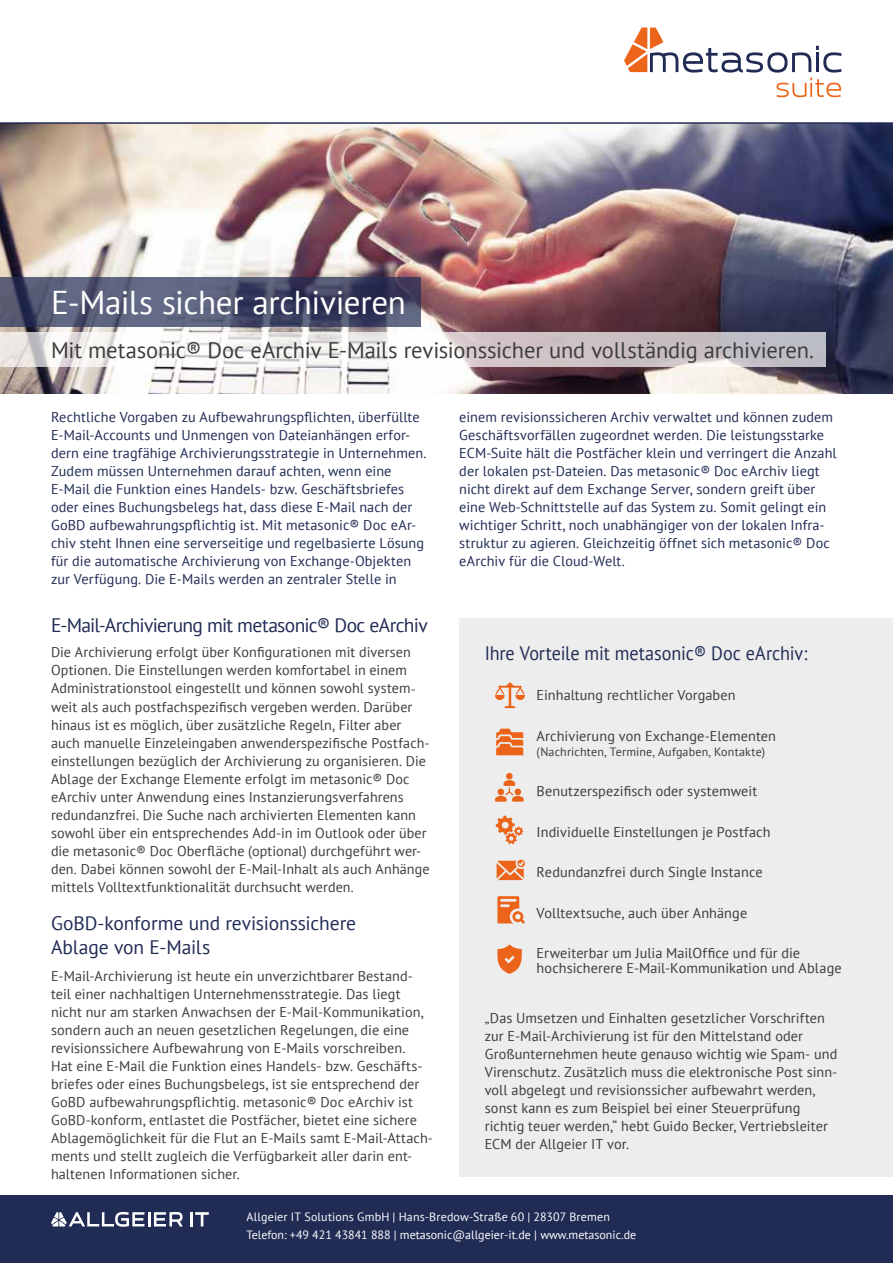
<style>
.page{position:relative;width:893px;height:1263px;background:#fff}
.page>*{position:absolute;margin:0;border:0;box-sizing:border-box;transform-origin:0 0}
.t1{font:33px "PT Sans";letter-spacing:-.01em;color:#fff}
.t2{font:22.5px "PT Sans";letter-spacing:-.005em;color:#3c3c3b}
.t3{font:19.5px/23.4px "PT Sans";letter-spacing:-.01em;color:#212c55}
.t4{font:19.5px "PT Sans";letter-spacing:-.035em;color:#212c55}
.t5{font:19.5px "PT Sans";letter-spacing:-.01em;color:#212c55;scale:.93 1}
.t6{font:14.25px/18px "PT Sans";letter-spacing:.005em;color:#3c3c3b}
.t7{font:14.25px/18px "PT Sans";letter-spacing:.005em;color:#212c55}
.t8{font:12px/18px "PT Sans";color:#fff}
.t9{font:12px "PT Sans";letter-spacing:.015em;color:#3c3c3b}
</style>
<div class="page">
<div style="left:0;top:1195px;width:893px;height:68px;background:#212c55"></div>
<hr style="left:190px;top:1212px;width:3px;height:14px;background:#fff">
<svg style="left:195px;top:1212px;width:14px;height:14px"></svg>
<hr style="left:148px;top:1212px;width:3px;height:14px;background:#fff">
<svg style="left:154px;top:1212px;width:29px;height:15px"></svg>
<svg style="left:51px;top:1212px;width:94px;height:15px"></svg>
<img style="left:0;top:124px;width:893px;height:269px">
<div style="left:459px;top:619px;width:434px;height:558px;background:#ededed"></div>
<svg style="left:0;top:332px;width:826px;height:34px"></svg>
<svg style="left:0;top:277px;width:421px;height:50px;background:#4c516e"></svg>
<div style="left:506px;top:773px;width:7px;height:6px;background:#ec641a;border-radius:50%"></div>
<svg style="left:495px;top:780px;width:29px;height:22px"></svg>
<svg style="left:496px;top:816px;width:27px;height:28px"></svg>
<svg style="left:495px;top:682px;width:30px;height:26px"></svg>
<svg style="left:497px;top:944px;width:25px;height:30px"></svg>
<svg style="left:497px;top:896px;width:28px;height:28px"></svg>
<svg style="left:497px;top:860px;width:28px;height:20px"></svg>
<svg style="left:496px;top:729px;width:27px;height:26px"></svg>
<hr style="left:0;top:122px;width:893px;height:2px;background:#212c55">
<svg style="left:624px;top:28px;width:217px;height:69px"></svg>
<h1 class="t1" style="left:51px;top:281px;width:356px">E-Mails sicher archivieren</h1>
<h2 class="t2" style="left:51px;top:335px;width:764px">Mit metasonic® Doc eArchiv E-Mails revisionssicher und vollständig archivieren.</h2>
<p class="t7" style="left:51px;top:407px;width:377px">Rechtliche Vorgaben zu Aufbewahrungspflichten, überfüllte E-Mail-Accounts und Unmengen von Dateianhängen erfor&shy;dern eine tragfähige Archivierungsstrategie in Unternehmen.<br>Zudem müssen Unternehmen darauf achten, wenn eine E-Mail die Funktion eines Handels- bzw. Geschäftsbriefes oder eines Buchungsbelegs hat, dass diese E-Mail nach der GoBD aufbewahrungspflichtig ist. Mit metasonic® Doc eAr&shy;chiv steht Ihnen eine serverseitige und regelbasierte Lösung für die automatische Archivierung von Exchange-Objekten zur Verfügung. Die E-Mails werden an zentraler Stelle in</p>
<h3 class="t4" style="left:51px;top:613px;width:378px">E-Mail-Archivierung mit metasonic® Doc eArchiv</h3>
<p class="t6" style="left:51px;top:643px;width:380px">Die Archivierung erfolgt über Konfigurationen mit diversen Optionen. Die Einstellungen werden komfortabel in einem Administrationstool eingestellt und können sowohl system&shy;weit als auch postfachspezifisch vergeben werden. Darüber hinaus ist es möglich, über zusätzliche Regeln, Filter aber auch manuelle Einzeleingaben anwenderspezifische Postfach&shy;einstellungen bezüglich der Archivierung zu organisieren. Die Ablage der Exchange Elemente erfolgt im metasonic® Doc eArchiv unter Anwendung eines Instanzierungsverfahrens redundanzfrei. Die Suche nach archivierten Elementen kann sowohl über ein entsprechendes Add-in im Outlook oder über die metasonic® Doc Oberfläche (optional) durchgeführt wer&shy;den. Dabei können sowohl der E-Mail-Inhalt als auch Anhänge mittels Volltextfunktionalität durchsucht werden.</p>
<h3 class="t3" style="left:51px;top:911px;width:307px">GoBD-konforme und revisionssichere<br>Ablage von E-Mails</h3>
<p class="t6" style="left:51px;top:966px;width:383px">E-Mail-Archivierung ist heute ein unverzichtbarer Bestand&shy;teil einer nachhaltigen Unternehmensstrategie. Das liegt nicht nur am starken Anwachsen der E-Mail-Kommunikation, sondern auch an neuen gesetzlichen Regelungen, die eine revisionssichere Aufbewahrung von E-Mails vorschreiben.<br>Hat eine E-Mail die Funktion eines Handels- bzw. Geschäfts&shy;briefes oder eines Buchungsbelegs, ist sie entsprechend der GoBD aufbewahrungspflichtig. metasonic® Doc eArchiv ist GoBD-konform, entlastet die Postfächer, bietet eine sichere Ablagemöglichkeit für die Flut an E-Mails samt E-Mail-Attach&shy;ments und stellt zugleich die Verfügbarkeit aller darin ent&shy;haltenen Informationen sicher.</p>
<p class="t7" style="left:459px;top:407px;width:379px">einem revisionssicheren Archiv verwaltet und können zudem Geschäftsvorfällen zugeordnet werden. Die leistungsstarke ECM-Suite hält die Postfächer klein und verringert die Anzahl der lokalen pst-Dateien. Das metasonic® Doc eArchiv liegt nicht direkt auf dem Exchange Server, sondern greift über eine Web-Schnittstelle auf das System zu. Somit gelingt ein wichtiger Schritt, noch unabhängiger von der lokalen Infra&shy;struktur zu agieren. Gleichzeitig öffnet sich metasonic® Doc eArchiv für die Cloud-Welt.</p>
<h3 class="t5" style="left:485px;top:640px;width:348px">Ihre Vorteile mit metasonic® Doc eArchiv:</h3>
<p class="t6" style="left:537px;top:686px;width:200px">Einhaltung rechtlicher Vorgaben</p>
<p class="t6" style="left:537px;top:726px;width:241px">Archivierung von Exchange-Elementen</p>
<p class="t9" style="left:537px;top:744px;width:230px">(Nachrichten, Termine, Aufgaben, Kontakte)</p>
<p class="t6" style="left:537px;top:782px;width:222px">Benutzerspezifisch oder systemweit</p>
<p class="t6" style="left:537px;top:822px;width:235px">Individuelle Einstellungen je Postfach</p>
<p class="t6" style="left:537px;top:863px;width:227px">Redundanzfrei durch Single Instance</p>
<p class="t6" style="left:537px;top:903px;width:212px">Volltextsuche, auch über Anhänge</p>
<p class="t6" style="left:537px;top:945px;width:307px;line-height:15px">Erweiterbar um Julia MailOffice und für die hochsicherere E-Mail-Kommunikation und Ablage</p>
<p class="t6" style="left:485px;top:1008px;width:354px">„Das Umsetzen und Einhalten gesetzlicher Vorschriften zur E-Mail-Archivierung ist für den Mittelstand oder Großunternehmen heute genauso wichtig wie Spam- und Virenschutz. Zusätzlich muss die elektronische Post sinn&shy;voll abgelegt und revisionssicher aufbewahrt werden, sonst kann es zum Beispiel bei einer Steuerprüfung richtig teuer werden,“ hebt Guido Becker, Vertriebsleiter ECM der Allgeier IT vor.</p>
<p class="t8" style="left:247px;top:1207px;width:391px">Allgeier IT Solutions GmbH | Hans-Bredow-Straße 60 | 28307 Bremen<br>Telefon: +49 421 43841 888 | metasonic@allgeier-it.de | www.metasonic.de</p>
</div>
